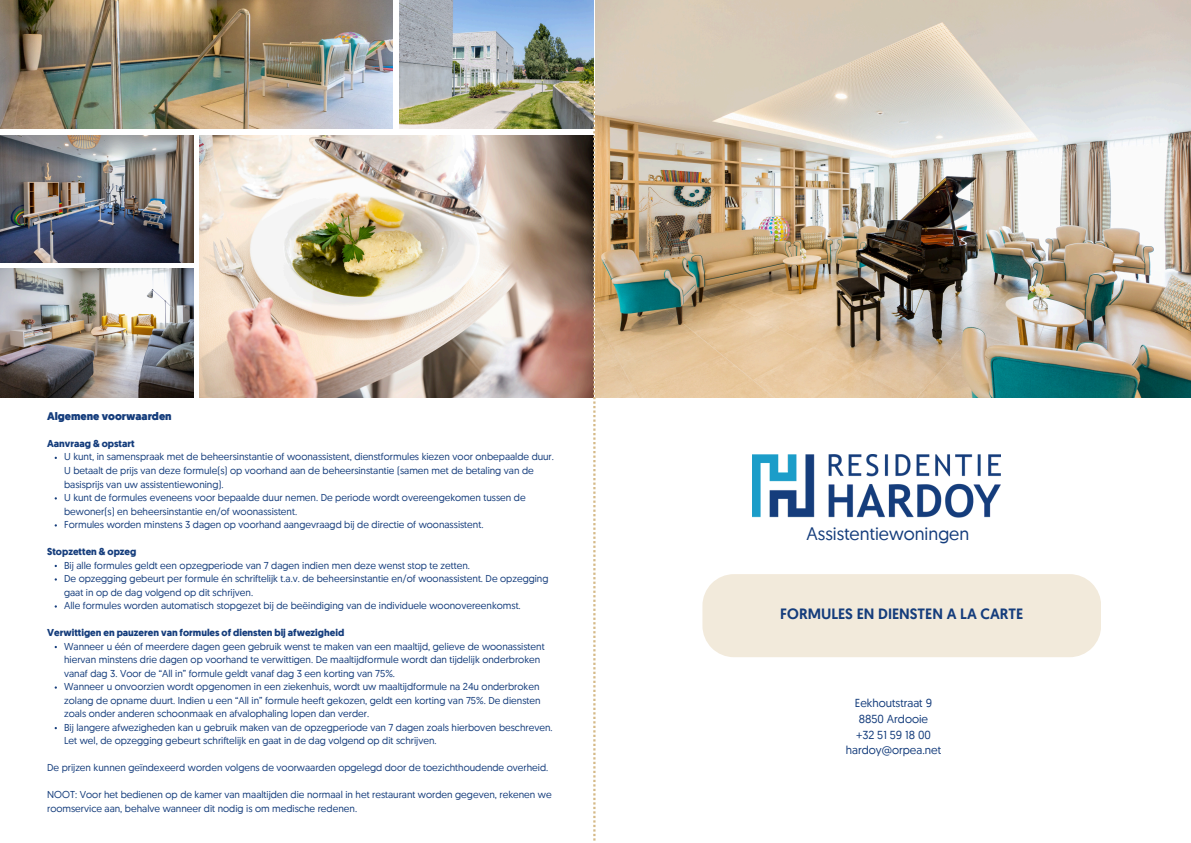
<style>
.page{position:relative;width:1191px;height:843px;background:#fff}
.page>*{position:absolute;margin:0;border:0;box-sizing:border-box;transform-origin:0 0}
.t1{font:18px "Geomanist";color:#153d7c}
.t2{font:500 14.9px "Geomanist";color:#153d7c}
.t3{font:11.6px/15.8px "Geomanist";color:#153d7c;text-align:center}
.t4{font:900 11px "Geomanist";color:#153d7c}
.t5{font:10px/13.5px "Geomanist";color:#153d7c}
.t6{font:700 10px "Geomanist";color:#153d7c}
</style>
<div class="page">
<img style="left:0;top:1px;width:393px;height:127px">
<img style="left:399px;top:1px;width:194px;height:127px">
<img style="left:0;top:135px;width:193px;height:128px">
<img style="left:0;top:269px;width:193px;height:128px">
<img style="left:199px;top:135px;width:394px;height:262px">
<div style="left:702px;top:574px;width:399px;height:83px;background:#f2eadb"></div>
<svg style="left:593px;top:86px;width:2px;height:754px"></svg>
<img style="left:595px;top:1px;width:595px;height:396px">
<img style="left:752px;top:454px;width:248px;height:63px">
<h5 class="t4" style="left:47px;top:411px;width:126px">Algemene voorwaarden</h5>
<p class="t6" style="left:47px;top:439px;width:89px">Aanvraag &amp; opstart</p>
<p class="t5" style="left:64px;top:451px;width:491px">U kunt, in samenspraak met de beheersinstantie of woonassistent, dienstformules kiezen voor onbepaalde duur.<br>U betaalt de prijs van deze formule(s) op voorhand aan de beheersinstantie (samen met de betaling van de basisprijs van uw assistentiewoning).</p>
<p class="t5" style="left:64px;top:491px;width:463px">U kunt de formules eveneens voor bepaalde duur nemen. De periode wordt overeengekomen tussen de bewoner(s) en beheersinstantie en/of woonassistent.</p>
<h5 class="t5" style="left:64px;top:518px;width:421px">Formules worden minstens 3 dagen op voorhand aangevraagd bij de directie of woonassistent.</h5>
<p class="t6" style="left:47px;top:547px;width:91px">Stopzetten &amp; opzeg</p>
<p class="t5" style="left:64px;top:559px;width:407px">Bij alle formules geldt een opzegperiode van 7 dagen indien men deze wenst stop te zetten.</p>
<p class="t5" style="left:64px;top:572px;width:486px">De opzegging gebeurt per formule én schriftelijk t.a.v. de beheersinstantie en/of woonassistent. De opzegging gaat in op de dag volgend op dit schrijven.</p>
<p class="t5" style="left:64px;top:599px;width:458px">Alle formules worden automatisch stopgezet bij de beëindiging van de individuele woonovereenkomst.</p>
<p class="t6" style="left:47px;top:628px;width:298px">Verwittigen en pauzeren van formules of diensten bij afwezigheid</p>
<p class="t5" style="left:64px;top:640px;width:482px">Wanneer u één of meerdere dagen geen gebruik wenst te maken van een maaltijd, gelieve de woonassistent hiervan minstens drie dagen op voorhand te verwittigen. De maaltijdformule wordt dan tijdelijk onderbroken vanaf dag 3. Voor de “All in” formule geldt vanaf dag 3 een korting van 75%.</p>
<p class="t5" style="left:64px;top:680px;width:478px;text-align:justify">Wanneer u onvoorzien wordt opgenomen in een ziekenhuis, wordt uw maaltijdformule na 24u onderbroken zolang de opname duurt. Indien u een “All in” formule heeft gekozen, geldt een korting van 75%. De diensten zoals onder anderen schoonmaak en afvalophaling lopen dan verder.</p>
<h1 class="t5" style="left:64px;top:721px;width:490px">Bij langere afwezigheden kan u gebruik maken van de opzegperiode van 7 dagen zoals hierboven beschreven.<br>Let wel, de opzegging gebeurt schriftelijk en gaat in de dag volgend op dit schrijven.</h1>
<h2 class="t5" style="left:47px;top:761px;width:502px">De prijzen kunnen geïndexeerd worden volgens de voorwaarden opgelegd door de toezichthoudende overheid.</h2>
<h4 class="t5" style="left:47px;top:788px;width:506px">NOOT: Voor het bedienen op de kamer van maaltijden die normaal in het restaurant worden gegeven, rekenen we roomservice aan, behalve wanneer dit nodig is om medische redenen.</h4>
<p class="t1" style="left:806px;top:526px;width:164px">Assistentiewoningen</p>
<p class="t2" style="left:780px;top:607px;width:244px">FORMULES EN DIENSTEN A LA CARTE</p>
<p class="t3" style="left:845px;top:696px;width:97px">Eekhoutstraat 9<br>8850 Ardooie<br>+32 51 59 18 00 hardoy@orpea.net</p>
</div>
